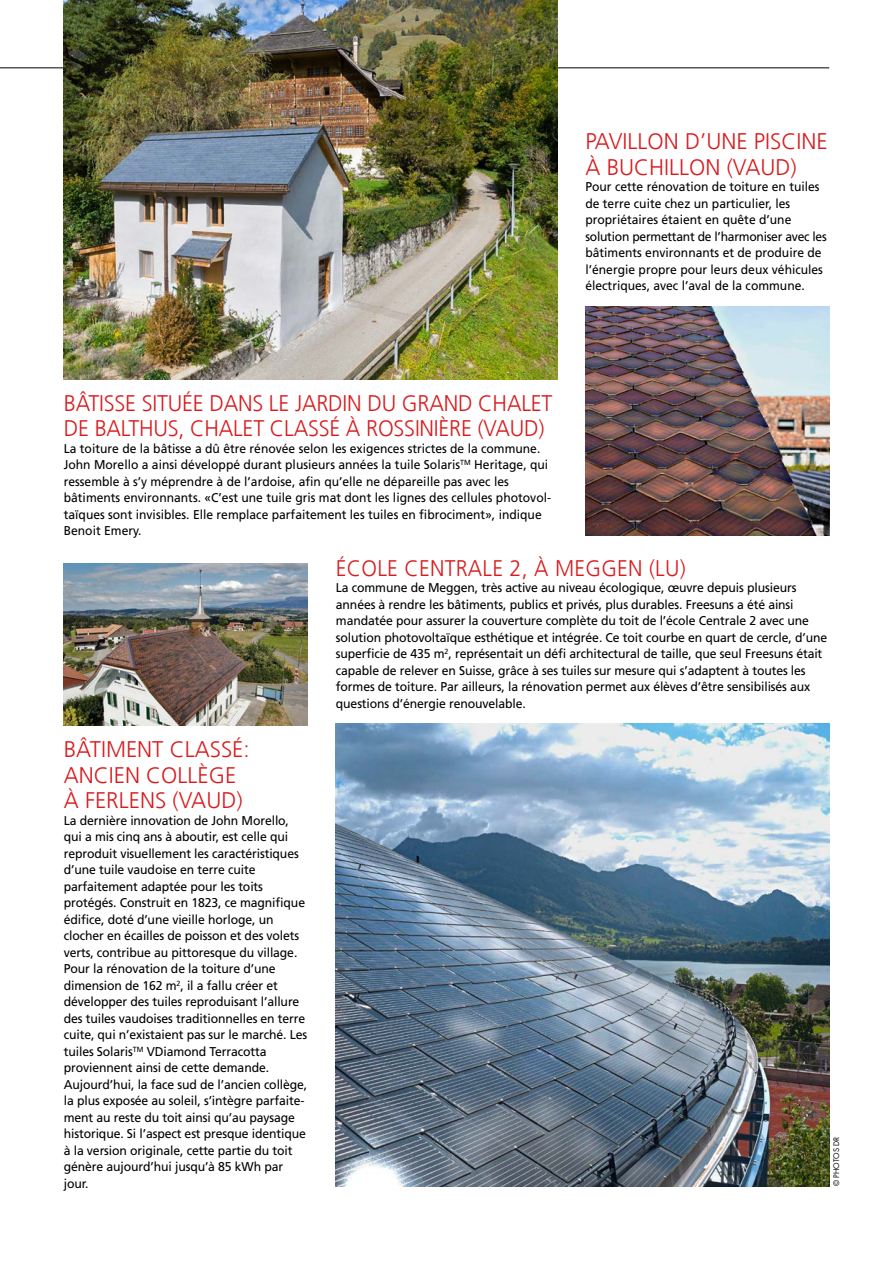
<style>
.page{position:relative;width:893px;height:1263px;background:#fff}
.page>*{position:absolute;margin:0;border:0;box-sizing:border-box;transform-origin:0 0}
.t1{font:300 22.5px/25.5px "Frutiger LT Com";color:#d81c1e}
.t2{font:300 22.5px "Frutiger LT Com";color:#d81c1e;scale:.96 1}
.Texte_courant{font:12.75px/16.5px "Frutiger LT Std";letter-spacing:-.01em;color:#000;scale:.96 1}
.Texte_courant-2{font:12.75px/16.5px "Frutiger LT Std";letter-spacing:-.01em;color:#000;scale:.95 1}
.t3{font:7.5px "Futura Std";color:#000}
</style>
<div class="page">
<hr style="left:0;top:67px;width:829px;height:1px;background:#000">
<img style="left:64px;top:0;width:493px;height:380px">
<img style="left:64px;top:564px;width:244px;height:161px">
<img style="left:585px;top:306px;width:244px;height:229px">
<img style="left:336px;top:724px;width:493px;height:462px">
<p class="t1" style="left:585px;top:129px;width:244px">PAVILLON D’UNE PISCINE<br>À BUCHILLON (VAUD)</p>
<p class="Texte_courant-2" style="left:585px;top:178px;width:256px">Pour cette rénovation de toiture en tuiles de terre cuite chez un particulier, les propriétaires étaient en quête d’une solution permettant de l’harmoniser avec les bâtiments environnants et de produire de l’énergie propre pour leurs deux véhicules électriques, avec l’aval de la commune.</p>
<p class="t1" style="left:64px;top:390px;width:490px">BÂTISSE SITUÉE DANS LE JARDIN DU GRAND CHALET<br>DE BALTHUS, CHALET CLASSÉ À ROSSINIÈRE (VAUD)</p>
<p class="Texte_courant-2" style="left:64px;top:440px;width:514px">La toiture de la bâtisse a dû être rénovée selon les exigences strictes de la commune.<br>John Morello a ainsi développé durant plusieurs années la tuile Solaris<sup>TM</sup> Heritage, qui ressemble à s’y méprendre à de l’ardoise, afin qu’elle ne dépareille pas avec les bâtiments environnants. «C’est une tuile gris mat dont les lignes des cellules photovol&shy;taïques sont invisibles. Elle remplace parfaitement les tuiles en fibrociment», indique Benoit Emery.</p>
<p class="t1" style="left:64px;top:737px;width:188px">BÂTIMENT CLASSÉ:<br>ANCIEN COLLÈGE<br>À FERLENS (VAUD)</p>
<p class="Texte_courant" style="left:64px;top:812px;width:255px">La dernière innovation de John Morello, qui a mis cinq ans à aboutir, est celle qui reproduit visuellement les caractéristiques d’une tuile vaudoise en terre cuite parfaitement adaptée pour les toits protégés. Construit en 1823, ce magnifique édifice, doté d’une vieille horloge, un clocher en écailles de poisson et des volets verts, contribue au pittoresque du village.<br>Pour la rénovation de la toiture d’une dimension de 162 m<sup>2</sup>, il a fallu créer et développer des tuiles reproduisant l’allure des tuiles vaudoises traditionnelles en terre cuite, qui n’existaient pas sur le marché. Les tuiles Solaris<sup>TM</sup> VDiamond Terracotta proviennent ainsi de cette demande.<br>Aujourd’hui, la face sud de l’ancien collège, la plus exposée au soleil, s’intègre parfaite&shy;ment au reste du toit ainsi qu’au paysage historique. Si l’aspect est presque identique à la version originale, cette partie du toit génère aujourd’hui jusqu’à 85 kWh par jour.</p>
<p class="t2" style="left:336px;top:555px;width:366px">ÉCOLE CENTRALE 2, À MEGGEN (LU)</p>
<p class="Texte_courant" style="left:336px;top:580px;width:513px">La commune de Meggen, très active au niveau écologique, œuvre depuis plusieurs années à rendre les bâtiments, publics et privés, plus durables. Freesuns a été ainsi mandatée pour assurer la couverture complète du toit de l’école Centrale 2 avec une solution photovoltaïque esthétique et intégrée. Ce toit courbe en quart de cercle, d’une superficie de 435 m<sup>2</sup>, représentait un défi architectural de taille, que seul Freesuns était capable de relever en Suisse, grâce à ses tuiles sur mesure qui s’adaptent à toutes les formes de toiture. Par ailleurs, la rénovation permet aux élèves d’être sensibilisés aux questions d’énergie renouvelable.</p>
<p class="t3" style="left:832px;top:1186px;width:51px;rotate:-90deg">© PHOTOS DR</p>
</div>
